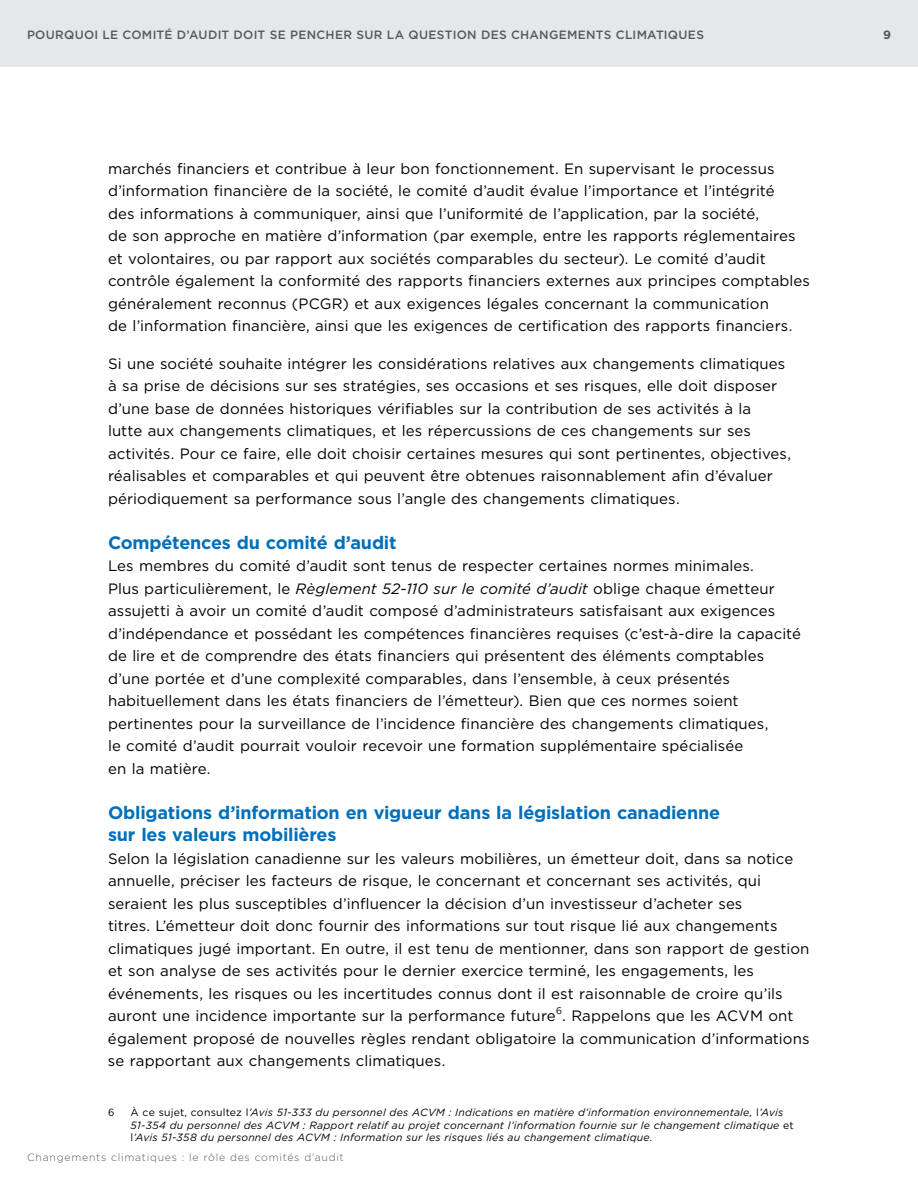
<style>
.page{position:relative;width:918px;height:1188px;background:#fff}
.page>*{position:absolute;margin:0;border:0;box-sizing:border-box;transform-origin:0 0}
.t1{font:700 18px/22.5px "Gotham";letter-spacing:-.01em;color:#006fba}
.t2{font:15px/22.5px "Gotham";letter-spacing:.005em;color:#000}
.t3{font:500 12px "Gotham";letter-spacing:.025em;color:#58595b}
.t4{font:700 12px "Gotham";color:#58595b}
.CPA_footnote{font:italic 10.5px/12.6px "Gotham";letter-spacing:.02em;color:#000}
.t5{font:300 10.5px "Gotham";letter-spacing:.07em;color:#58595b}
.CPA_footnote-2{font:10.5px "Gotham";color:#000}
.t6{font:9.75px "Gotham";color:#000}
.s1{font-style:italic}
.s2{font-style:normal}
</style>
<div class="page">
<div style="left:0;top:0;width:918px;height:68px;background:#e6e7e8"></div>
<p class="t3" style="left:27px;top:26px;width:679px">POURQUOI LE COMITÉ D’AUDIT DOIT SE PENCHER SUR LA QUESTION DES CHANGEMENTS CLIMATIQUES</p>
<p class="t4" style="left:883px;top:26px;width:9px">9</p>
<p class="t2" style="left:108px;top:157px;width:704px">marchés financiers et contribue à leur bon fonctionnement. En supervisant le processus d’information financière de la société, le comité d’audit évalue l’importance et l’intégrité<br>des informations à communiquer, ainsi que l’uniformité de l’application, par la société,<br>de son approche en matière d’information (par exemple, entre les rapports réglementaires et volontaires, ou par rapport aux sociétés comparables du secteur). Le comité d’audit contrôle également la conformité des rapports financiers externes aux principes comptables généralement reconnus (PCGR) et aux exigences légales concernant la communication<br>de l’information financière, ainsi que les exigences de certification des rapports financiers.</p>
<p class="t2" style="left:108px;top:352px;width:685px">Si une société souhaite intégrer les considérations relatives aux changements climatiques à sa prise de décisions sur ses stratégies, ses occasions et ses risques, elle doit disposer d’une base de données historiques vérifiables sur la contribution de ses activités à la<br>lutte aux changements climatiques, et les répercussions de ces changements sur ses activités. Pour ce faire, elle doit choisir certaines mesures qui sont pertinentes, objectives, réalisables et comparables et qui peuvent être obtenues raisonnablement afin d’évaluer périodiquement sa performance sous l’angle des changements climatiques.</p>
<h2 class="t1" style="left:108px;top:531px;width:290px">Compétences du comité d’audit</h2>
<p class="t2" style="left:108px;top:555px;width:694px">Les membres du comité d’audit sont tenus de respecter certaines normes minimales.<br>Plus particulièrement, le <span class="s1">Règlement 52-110 sur le comité d’audit</span> oblige chaque émetteur assujetti à avoir un comité d’audit composé d’administrateurs satisfaisant aux exigences d’indépendance et possédant les compétences financières requises (c’est-à-dire la capacité de lire et de comprendre des états financiers qui présentent des éléments comptables d’une portée et d’une complexité comparables, dans l’ensemble, à ceux présentés habituellement dans les états financiers de l’émetteur). Bien que ces normes soient pertinentes pour la surveillance de l’incidence financière des changements climatiques,<br>le comité d’audit pourrait vouloir recevoir une formation supplémentaire spécialisée<br>en la matière.</p>
<h2 class="t1" style="left:108px;top:801px;width:614px">Obligations d’information en vigueur dans la législation canadienne sur les valeurs mobilières</h2>
<p class="t2" style="left:108px;top:847px;width:703px">Selon la législation canadienne sur les valeurs mobilières, un émetteur doit, dans sa notice annuelle, préciser les facteurs de risque, le concernant et concernant ses activités, qui seraient les plus susceptibles d’influencer la décision d’un investisseur d’acheter ses<br>titres. L’émetteur doit donc fournir des informations sur tout risque lié aux changements climatiques jugé important. En outre, il est tenu de mentionner, dans son rapport de gestion et son analyse de ses activités pour le dernier exercice terminé, les engagements, les événements, les risques ou les incertitudes connus dont il est raisonnable de croire qu’ils auront une incidence importante sur la performance future . Rappelons que les ACVM ont</p>
<p class="t6" style="left:556px;top:1004px;width:7px">6</p>
<p class="t2" style="left:108px;top:1027px;width:703px">également proposé de nouvelles règles rendant obligatoire la communication d’informations se rapportant aux changements climatiques.</p>
<p class="CPA_footnote-2" style="left:108px;top:1106px;width:8px">6</p>
<p class="CPA_footnote" style="left:131px;top:1106px;width:665px"><span class="s2">À ce sujet, consultez l</span>’Avis 51-333 du personnel des ACVM : Indications en matière d’information environnementale, <span class="s2">l</span>’Avis<br>51-354 du personnel des ACVM : Rapport relatif au projet concernant l’information fournie sur le changement climatique <span class="s2">et l</span>’Avis 51-358 du personnel des ACVM : Information sur les risques liés au changement climatique.</p>
<p class="t5" style="left:27px;top:1151px;width:318px">Changements climatiques : le rôle des comités d’audit</p>
</div>
